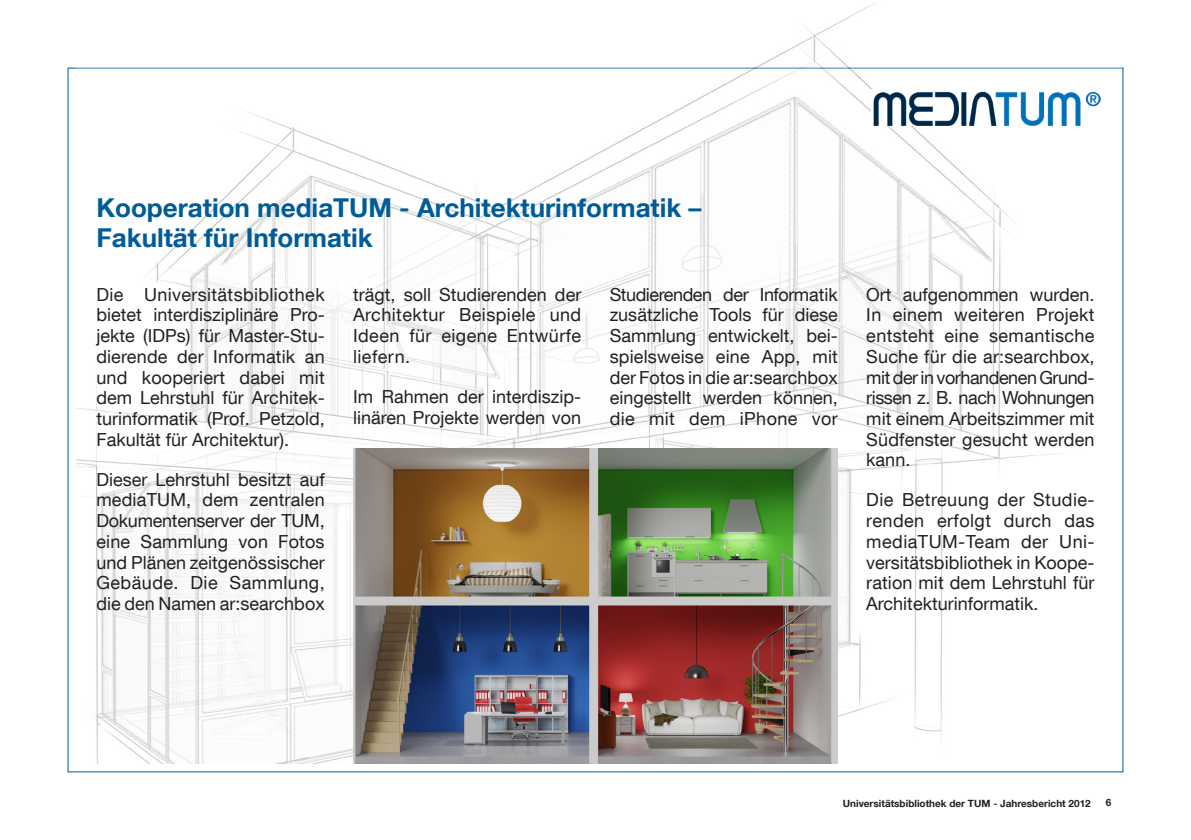
<style>
.page{position:relative;width:1191px;height:840px;background:#fff}
.page>*{position:absolute;margin:0;border:0;box-sizing:border-box;transform-origin:0 0}
.Head_1{font:700 26px/30px "TUM Neue Helvetica";color:#005b97}
.Fließtext{font:18px/20.8px "TUM Neue Helvetica";color:#231f20;text-align:justify}
.t1{font:700 10px "TUM Neue Helvetica";color:#231f20}
</style>
<div class="page">
<img style="left:77px;top:3px;width:1044px;height:760px">
<img style="left:353px;top:448px;width:485px;height:315px">
<img style="left:872px;top:89px;width:228px;height:37px">
<p class="Head_1" style="left:96px;top:192px;width:607px">Kooperation mediaTUM - Architekturinformatik –<br>Fakultät für Informatik</p>
<p class="Fließtext" style="left:353px;top:283px;width:230px">trägt, soll Studierenden der Architektur Beispiele und Ideen für eigene Entwürfe liefern.</p>
<p class="Fließtext" style="left:353px;top:385px;width:230px">Im Rahmen der interdiszip&shy;linären Projekte werden von</p>
<p class="Fließtext" style="left:609px;top:283px;width:230px">Studierenden der Informatik zusätzliche Tools für diese Sammlung entwickelt, bei&shy;spielsweise eine App, mit der Fotos in die ar:searchbox eingestellt werden können, die mit dem iPhone vor</p>
<p class="Fließtext" style="left:866px;top:283px;width:230px">Ort aufgenommen wurden.<br>In einem weiteren Projekt entsteht eine semantische Suche für die ar:searchbox, mit der in vorhandenen Grund&shy;rissen z. B. nach Wohnungen mit einem Arbeitszimmer mit Südfenster gesucht werden kann.</p>
<p class="Fließtext" style="left:866px;top:489px;width:230px">Die Betreuung der Studie&shy;renden erfolgt durch das mediaTUM-Team der Uni&shy;versitätsbibliothek in Koope&shy;ration mit dem Lehrstuhl für Architekturinformatik.</p>
<p class="Fließtext" style="left:96px;top:283px;width:230px">Die Universitätsbibliothek bietet interdisziplinäre Pro&shy;jekte (IDPs) für Master-Stu&shy;dierende der Informatik an und kooperiert dabei mit dem Lehrstuhl für Architek&shy;turinformatik (Prof. Petzold, Fakultät für Architektur).</p>
<p class="Fließtext" style="left:96px;top:468px;width:230px">Dieser Lehrstuhl besitzt auf mediaTUM, dem zentralen Dokumentenserver der TUM, eine Sammlung von Fotos und Plänen zeitgenössischer Gebäude. Die Sammlung, die den Namen ar:searchbox</p>
<p class="t1" style="left:842px;top:796px;width:249px">Universitätsbibliothek der TUM - Jahresbericht 2012</p>
<p class="t1" style="left:1106px;top:795px;width:7px">6</p>
</div>
